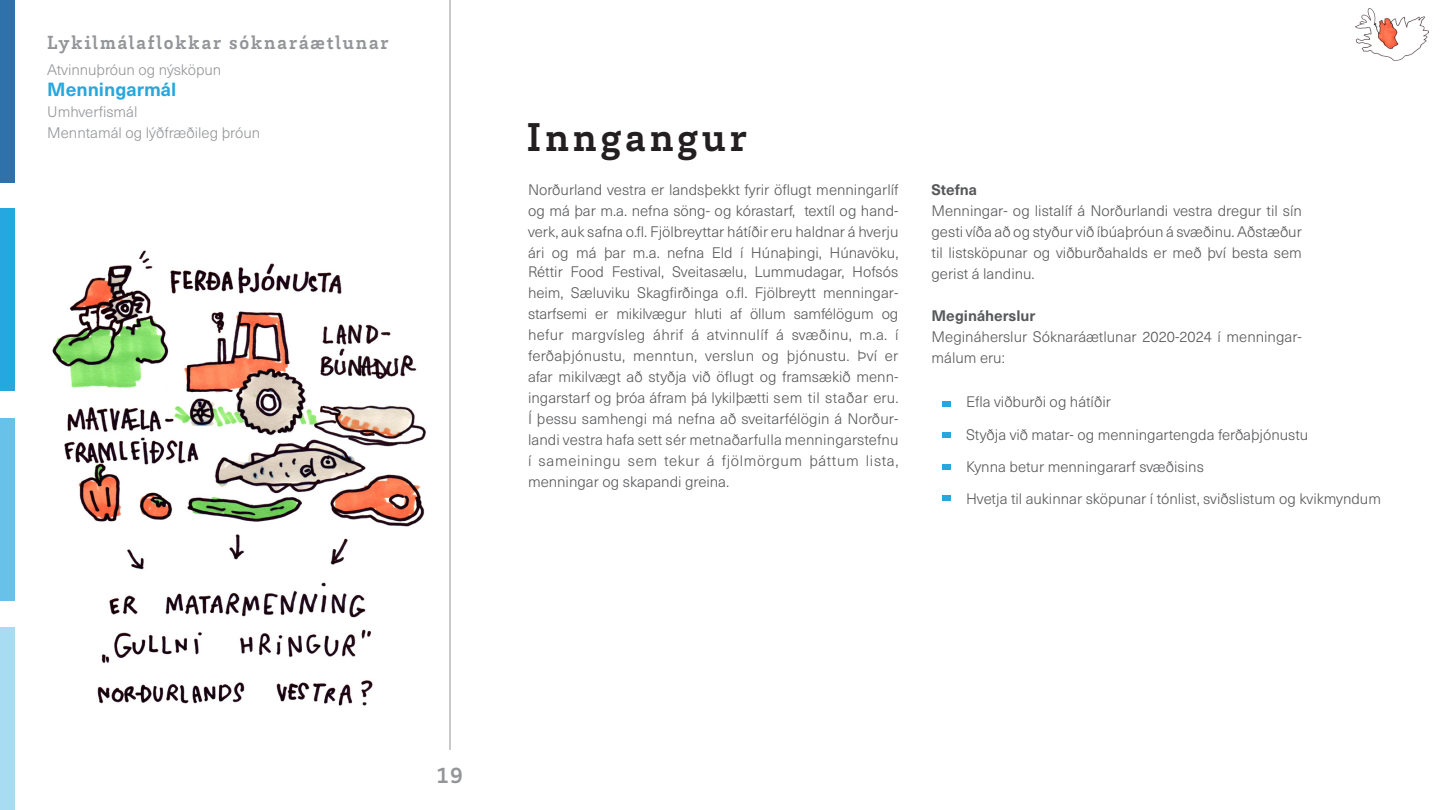
<style>
.page{position:relative;width:1440px;height:810px;background:#fff}
.page>*{position:absolute;margin:0;border:0;box-sizing:border-box;transform-origin:0 0}
.Fyrirsögn{font:700 41.25px "Brix Slab";letter-spacing:.1em;color:#231f20}
.t1{font:700 22.5px "Brix Slab";color:#939598}
.Fyrirsögn-2{font:700 19.5px "Brix Slab";letter-spacing:.1em;color:#939598}
.Meginmál{font:700 18.75px "Neue Haas Unica W1 G";color:#25a7df}
.Meginmál-2{font:300 15px/21px "Neue Haas Unica W1 G";color:#57585a;text-align:justify}
.Meginmál-3{font:300 15px "Neue Haas Unica W1 G";color:#939598}
.Millifyrirsögn{font:700 15px "Neue Haas Unica W1 G";color:#57585a}
.Meginmál-4{font:700 15px "Neue Haas Unica W1 G";color:#57585a}
</style>
<div class="page">
<hr style="left:450px;top:0;width:1px;height:750px;background:#939598">
<img style="left:1355px;top:8px;width:74px;height:53px">
<div style="left:943px;top:401px;width:8px;height:6px;background:#25a7df"></div>
<div style="left:943px;top:432px;width:8px;height:6px;background:#25a7df"></div>
<div style="left:943px;top:464px;width:8px;height:6px;background:#25a7df"></div>
<div style="left:943px;top:495px;width:8px;height:6px;background:#25a7df"></div>
<div style="left:0;top:208px;width:15px;height:183px;background:#25a7df"></div>
<div style="left:0;top:418px;width:15px;height:182px;background:#67c1e9"></div>
<div style="left:0;top:627px;width:15px;height:183px;background:#a8dcf2"></div>
<div style="left:0;top:0;width:15px;height:183px;background:#2e71ab"></div>
<img style="left:52px;top:250px;width:374px;height:456px">
<p class="Fyrirsögn-2" style="left:47px;top:29px;width:343px">Lykilmálaflokkar sóknaráætlunar</p>
<p class="Meginmál-3" style="left:47px;top:59px;width:176px">Atvinnuþróun og nýsköpun</p>
<p class="Meginmál" style="left:47px;top:75px;width:131px">Menningarmál</p>
<p class="Meginmál-3" style="left:47px;top:101px;width:92px">Umhverfismál</p>
<p class="Meginmál-3" style="left:47px;top:122px;width:214px">Menntamál og lýðfræðileg þróun</p>
<p class="Fyrirsögn" style="left:527px;top:110px;width:222px">Inngangur</p>
<p class="Meginmál-2" style="left:528px;top:178px;width:372px">Norðurland vestra er landsþekkt fyrir öflugt menningarlíf og má þar m.a. nefna söng- og kórastarf, textíl og hand&shy;verk, auk safna o.fl. Fjölbreyttar hátíðir eru haldnar á hverju ári og má þar m.a. nefna Eld í Húnaþingi, Húnavöku,</p>
<p class="Meginmál-2" style="left:528px;top:260px;width:372px">Réttir Food Festival, Sveitasælu, Lummudagar, Hofsós heim, Sæluviku Skagfirðinga o.fl. Fjölbreytt menningar&shy;starfsemi er mikilvægur hluti af öllum samfélögum og hefur margvísleg áhrif á atvinnulíf á svæðinu, m.a. í ferðaþjónustu, menntun, verslun og þjónustu. Því er afar mikilvægt að styðja við öflugt og framsækið menn&shy;ingarstarf og þróa áfram þá lykilþætti sem til staðar eru.<br>Í þessu samhengi má nefna að sveitarfélögin á Norður&shy;landi vestra hafa sett sér metnaðarfulla menningarstefnu í sameiningu sem tekur á fjölmörgum þáttum lista, menningar og skapandi greina.</p>
<p class="Meginmál-4" style="left:932px;top:178px;width:47px">Stefna</p>
<p class="Meginmál-2" style="left:932px;top:199px;width:372px">Menningar- og listalíf á Norðurlandi vestra dregur til sín gesti víða að og styður við íbúaþróun á svæðinu. Aðstæður til listsköpunar og viðburðahalds er með því besta sem gerist á landinu.</p>
<p class="Millifyrirsögn" style="left:932px;top:304px;width:105px">Megináherslur</p>
<p class="Meginmál-2" style="left:932px;top:325px;width:372px">Megináherslur Sóknaráætlunar 2020-2024 í menningar&shy;málum eru:</p>
<p class="Meginmál-2" style="left:966px;top:391px;width:146px">Efla viðburði og hátíðir</p>
<p class="Meginmál-2" style="left:966px;top:423px;width:344px">Styðja við matar- og menningartengda ferðaþjónustu</p>
<p class="Meginmál-2" style="left:966px;top:455px;width:239px">Kynna betur menningararf svæðisins</p>
<p class="Meginmál-2" style="left:966px;top:488px;width:417px">Hvetja til aukinnar sköpunar í tónlist, sviðslistum og kvikmyndum</p>
<h2 class="t1" style="left:437px;top:760px;width:27px">19</h2>
</div>
